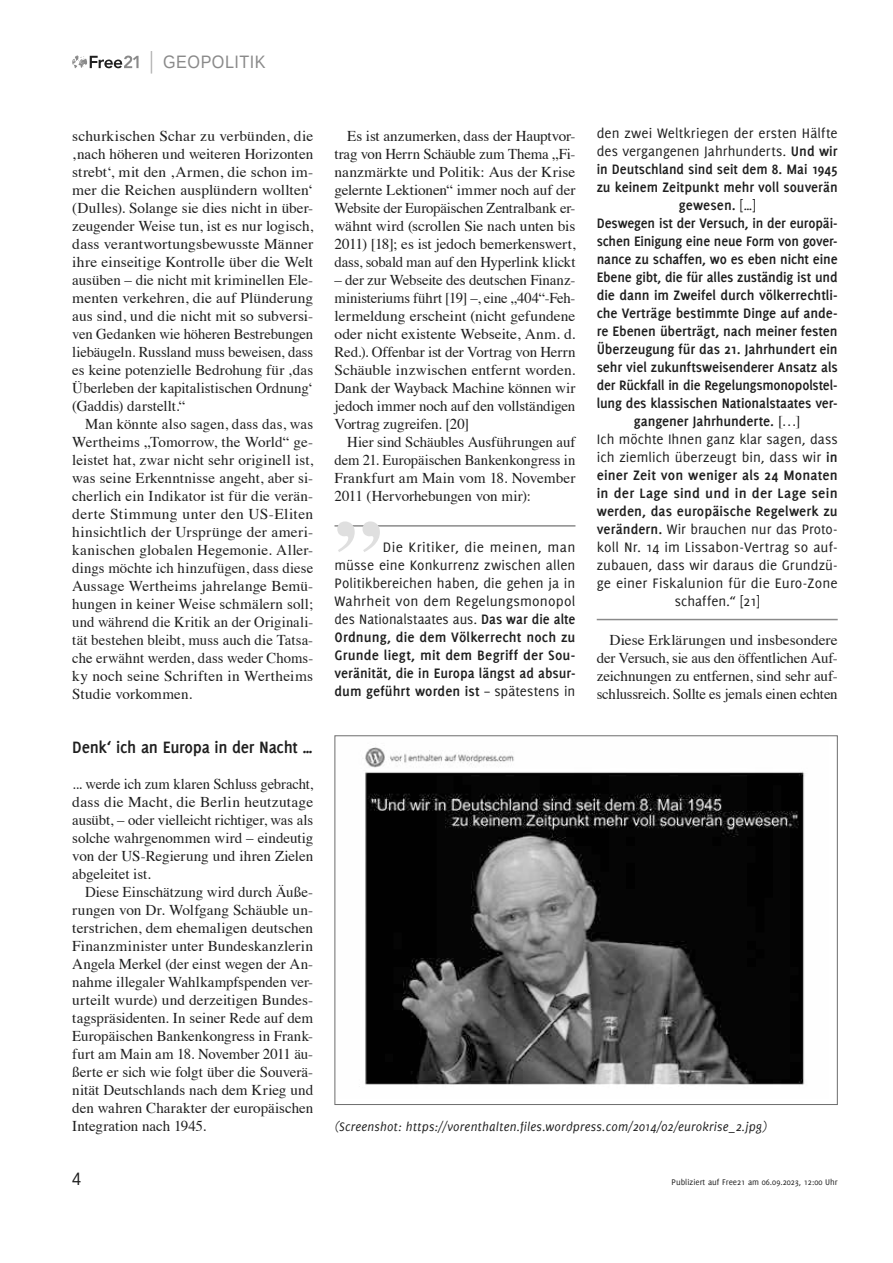
<style>
.page{position:relative;width:893px;height:1263px;background:#fff}
.page>*{position:absolute;margin:0;border:0;box-sizing:border-box;transform-origin:0 0}
.t1{font:700 91.5px "Times";color:#dfdfdf}
.t2{font:700 18px "Delicious";letter-spacing:-.015em;color:#1f1f1f}
.t3{font:18px "Liberation Sans";letter-spacing:.03em;color:#8a8a8a;scale:.9 1}
.t4{font:18px "Liberation Sans";color:#1f1f1f;scale:.9 1}
.t5{font:15px/18px "Times";letter-spacing:-.005em;color:#1f1f1f;text-align:justify}
.t6{font:700 15px/18px "Delicious";letter-spacing:-.005em;color:#1f1f1f;text-align:center}
.t7{font:15px/18px "Delicious";letter-spacing:.01em;color:#1f1f1f;text-align:justify}
.t8{font:italic 13.5px "Delicious";letter-spacing:.015em;color:#1f1f1f}
.t9{font:9px "Delicious";color:#1f1f1f}
.s1{font-weight:700}
.s2{font-weight:400}
.s3{font-family:"Times";font-weight:400}
</style>
<div class="page">
<svg style="left:72px;top:55px;width:67px;height:13px"></svg>
<svg style="left:151px;top:51px;width:1px;height:23px"></svg>
<hr style="left:334px;top:525px;width:241px;height:2px;background:#8a8a8a">
<hr style="left:597px;top:619px;width:241px;height:1px;background:#8a8a8a">
<img style="left:362px;top:747px;width:443px;height:338px">
<p class="t3" style="left:163px;top:51px;width:115px">GEOPOLITIK</p>
<p class="t5" style="left:72px;top:126px;width:242px">schurkischen Schar zu verbünden, die ‚nach höheren und weiteren Horizonten strebt‘, mit den ‚Armen, die schon im&shy;mer die Reichen ausplündern wollten‘ (Dulles). Solange sie dies nicht in über&shy;zeugender Weise tun, ist es nur logisch, dass verantwortungsbewusste Männer ihre einseitige Kontrolle über die Welt ausüben – die nicht mit kriminellen Ele&shy;menten verkehren, die auf Plünderung aus sind, und die nicht mit so subversi&shy;ven Gedanken wie höheren Bestrebungen liebäugeln. Russland muss beweisen, dass es keine potenzielle Bedrohung für ‚das Überleben der kapitalistischen Ordnung‘ (Gaddis) darstellt.“</p>
<p class="t5" style="left:72px;top:414px;width:242px;text-indent:13px">Man könnte also sagen, dass das, was Wertheims „Tomorrow, the World“ ge&shy;leistet hat, zwar nicht sehr originell ist, was seine Erkenntnisse angeht, aber si&shy;cherlich ein Indikator ist für die verän&shy;derte Stimmung unter den US-Eliten hinsichtlich der Ursprünge der ameri&shy;kanischen globalen Hegemonie. Aller&shy;dings möchte ich hinzufügen, dass diese Aussage Wertheims jahrelange Bemü&shy;hungen in keiner Weise schmälern soll; und während die Kritik an der Originali&shy;tät bestehen bleibt, muss auch die Tatsa&shy;che erwähnt werden, dass weder Choms&shy;ky noch seine Schriften in Wertheims Studie vorkommen.</p>
<p class="t2" style="left:72px;top:737px;width:242px">Denk‘ ich an Europa in der Nacht …</p>
<p class="t5" style="left:72px;top:774px;width:242px">... werde ich zum klaren Schluss gebracht, dass die Macht, die Berlin heutzutage ausübt, – oder vielleicht richtiger, was als solche wahrgenommen wird – eindeutig von der US-Regierung und ihren Zielen abgeleitet ist.</p>
<p class="t5" style="left:72px;top:882px;width:242px;text-indent:13px">Diese Einschätzung wird durch Äuße&shy;rungen von Dr. Wolfgang Schäuble un&shy;terstrichen, dem ehemaligen deutschen Finanzminister unter Bundeskanzlerin Angela Merkel (der einst wegen der An&shy;nahme illegaler Wahlkampfspenden ver&shy;urteilt wurde) und derzeitigen Bundes&shy;tagspräsidenten. In seiner Rede auf dem Europäischen Bankenkongress in Frank&shy;furt am Main am 18. November 2011 äu&shy;ßerte er sich wie folgt über die Souverä&shy;nität Deutschlands nach dem Krieg und den wahren Charakter der europäischen Integration nach 1945.</p>
<p class="t5" style="left:334px;top:126px;width:242px;text-indent:13px">Es ist anzumerken, dass der Hauptvor&shy;trag von Herrn Schäuble zum Thema „Fi&shy;nanzmärkte und Politik: Aus der Krise gelernte Lektionen“ immer noch auf der Website der Europäischen Zentralbank er&shy;wähnt wird (scrollen Sie nach unten bis 2011) [18]; es ist jedoch bemerkenswert, dass, sobald man auf den Hyperlink klickt</p>
<p class="t5" style="left:334px;top:270px;width:242px">– der zur Webseite des deutschen Finanz&shy;ministeriums führt [19] –, eine „404“-Feh&shy;lermeldung erscheint (nicht gefundene oder nicht existente Webseite, Anm. d.<br>Red.). Offenbar ist der Vortrag von Herrn Schäuble inzwischen entfernt worden.<br>Dank der Wayback Machine können wir jedoch immer noch auf den vollständigen Vortrag zugreifen. [20]</p>
<p class="t5" style="left:334px;top:432px;width:242px;text-indent:13px">Hier sind Schäubles Ausführungen auf dem 21. Europäischen Bankenkongress in Frankfurt am Main vom 18. November 2011 (Hervorhebungen von mir):</p>
<h1 class="t1" style="left:334px;top:417px;width:49px">„</h1>
<p class="t7" style="left:334px;top:538px;width:242px;text-indent:48px">Die Kritiker, die meinen, man müsse eine Konkurrenz zwischen allen Politikbereichen haben, die gehen ja in Wahrheit von dem Regelungsmonopol des Nationalstaates aus. <span class="s1">Das war die alte Ordnung, die dem Völkerrecht noch zu Grunde liegt, mit dem Begriff der Sou&shy;veränität, die in Europa längst ad absur&shy;dum geführt worden ist</span> – spätestens in</p>
<p class="t6" style="left:597px;top:124px;width:242px"><span class="s2">den zwei Weltkriegen der ersten Hälfte des vergangenen Jahrhunderts.</span> Und wir in Deutschland sind seit dem 8. Mai 1945 zu keinem Zeitpunkt mehr voll souverän gewesen. <span class="s2">[…]<br></span>Deswegen ist der Versuch, in der europäi&shy;schen Einigung eine neue Form von gover&shy;nance zu schaffen, wo es eben nicht eine Ebene gibt, die für alles zuständig ist und die dann im Zweifel durch völkerrechtli&shy;che Verträge bestimmte Dinge auf ande&shy;re Ebenen überträgt, nach meiner festen Überzeugung für das 21. Jahrhundert ein sehr viel zukunftsweisenderer Ansatz als der Rückfall in die Regelungsmonopolstel&shy;lung des klassischen Nationalstaates ver&shy;gangener Jahrhunderte. <span class="s3">[…]<br></span><span class="s2">Ich möchte Ihnen ganz klar sagen, dass ich ziemlich überzeugt bin, dass wir</span> in einer Zeit von weniger als 24 Monaten in der Lage sind und in der Lage sein werden, das europäische Regelwerk zu verändern. <span class="s2">Wir brauchen nur das Proto&shy;koll Nr. 14 im Lissabon-Vertrag so auf&shy;zubauen, dass wir daraus die Grundzü&shy;ge einer Fiskalunion für die Euro-Zone schaffen.“ [21]</span></p>
<p class="t5" style="left:597px;top:630px;width:242px;text-indent:13px">Diese Erklärungen und insbesondere der Versuch, sie aus den öffentlichen Auf&shy;zeichnungen zu entfernen, sind sehr auf&shy;schlussreich. Sollte es jemals einen echten</p>
<p class="t8" style="left:335px;top:1119px;width:433px">(Screenshot: https://vorenthalten.files.wordpress.com/2014/02/eurokrise_2.jpg)</p>
<p class="t4" style="left:72px;top:1168px;width:12px">4</p>
<p class="t9" style="left:672px;top:1177px;width:168px">Publiziert auf Free21 am 06.09.2023, 12:00 Uhr</p>
</div>
